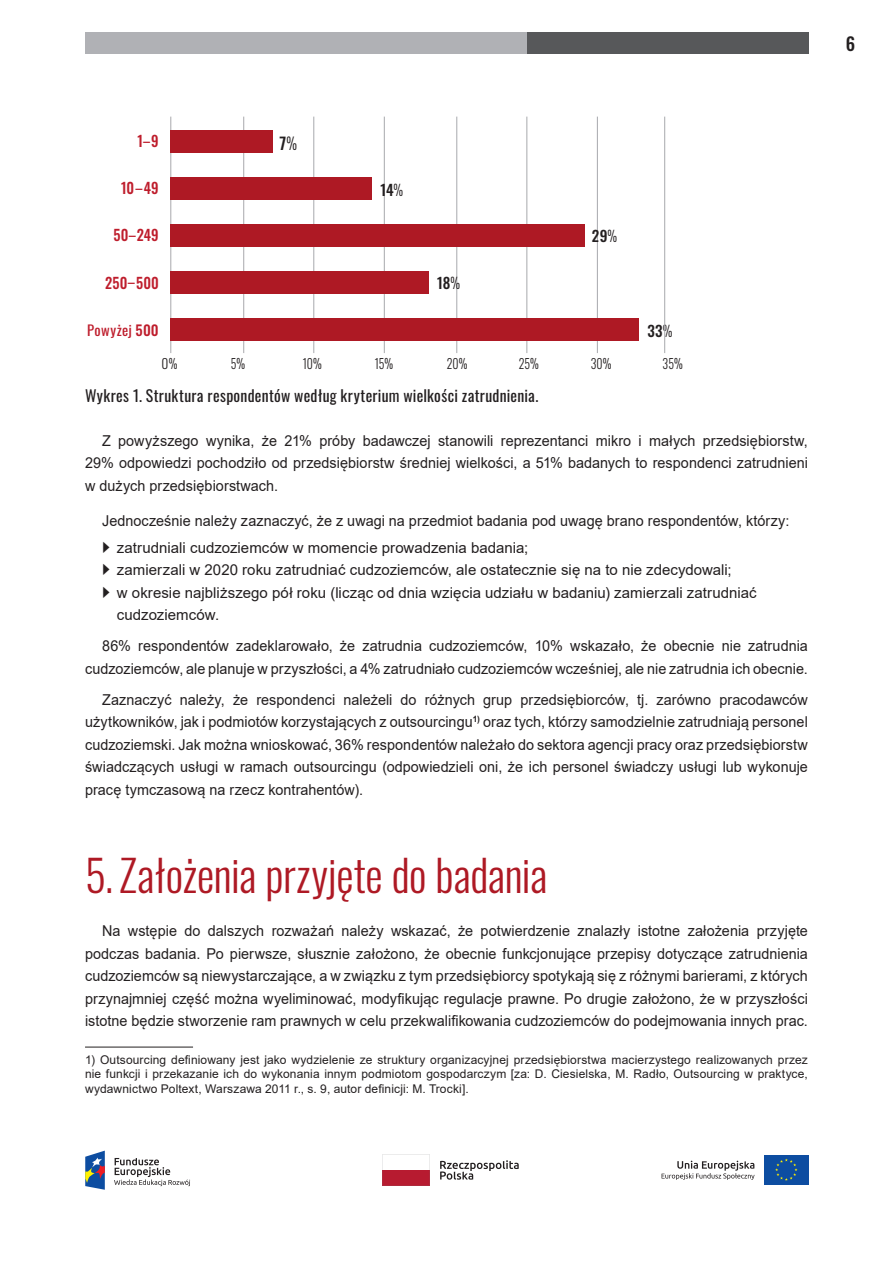
<style>
.page{position:relative;width:893px;height:1263px;background:#fff}
.page>*{position:absolute;margin:0;border:0;box-sizing:border-box;transform-origin:0 0}
.t1{font:300 43.5px "Oswald";letter-spacing:-.01em;color:#ae1924}
.t2{font:500 18px "Oswald";color:#231f20}
.t3{font:500 16.5px "Oswald";color:#231f20}
.podpis_pod_tabelą{font:15.75px "Oswald";letter-spacing:.015em;color:#231f20}
.tekst{font:15px/22.5px "Arial";letter-spacing:.005em;color:#231f20;text-align:justify;scale:.96 1}
.tekst-2{font:15px/22.5px "Arial";letter-spacing:.005em;color:#231f20}
.t4{font:500 15px "Oswald";letter-spacing:.01em;color:#be1d2c;scale:.96 1}
.t5{font:500 15px "Oswald";letter-spacing:.005em;color:#231f20}
.t6{font:14.25px "Oswald";letter-spacing:.025em;color:#be1d2c}
.t7{font:300 13.5px "Oswald";letter-spacing:.005em;color:#231f20;scale:.88 1}
.t8{font:300 13.5px "Oswald";letter-spacing:.005em;color:#231f20}
.odnośnik{font:12px/14.4px "Arial";letter-spacing:.01em;color:#231f20;text-align:justify}
.s1{font-weight:400}
.s2{font-weight:500}
.s3{font-weight:300}
</style>
<div class="page">
<svg style="left:85px;top:1150px;width:20px;height:40px"></svg>
<svg style="left:114px;top:1158px;width:76px;height:28px"></svg>
<svg style="left:440px;top:1160px;width:79px;height:20px"></svg>
<svg style="left:382px;top:1154px;width:48px;height:32px"></svg>
<div style="left:764px;top:1155px;width:44px;height:29px;background:#0d4da1"></div>
<svg style="left:775px;top:1158px;width:22px;height:23px"></svg>
<svg style="left:662px;top:1161px;width:92px;height:19px"></svg>
<div style="left:85px;top:32px;width:693px;height:22px;background:#b0b1b5"></div>
<div style="left:527px;top:32px;width:282px;height:22px;background:#57585a"></div>
<hr style="left:170px;top:117px;width:1px;height:236px;background:#a8a9ad">
<hr style="left:313px;top:117px;width:1px;height:236px;background:#a8a9ad">
<hr style="left:527px;top:117px;width:1px;height:236px;background:#a8a9ad">
<hr style="left:243px;top:117px;width:1px;height:236px;background:#a8a9ad">
<hr style="left:456px;top:117px;width:1px;height:236px;background:#a8a9ad">
<hr style="left:384px;top:117px;width:1px;height:236px;background:#a8a9ad">
<hr style="left:597px;top:117px;width:1px;height:236px;background:#a8a9ad">
<div style="left:171px;top:130px;width:102px;height:23px;background:#ae1924"></div>
<div style="left:171px;top:177px;width:201px;height:23px;background:#ae1924"></div>
<div style="left:171px;top:225px;width:414px;height:22px;background:#ae1924"></div>
<div style="left:171px;top:271px;width:258px;height:23px;background:#ae1924"></div>
<div style="left:171px;top:318px;width:468px;height:23px;background:#ae1924"></div>
<hr style="left:664px;top:117px;width:1px;height:236px;background:#a8a9ad">
<hr style="left:85px;top:1047px;width:108px;height:1px;background:#231f20">
<p class="t4" style="left:137px;top:133px;width:24px">1<span class="s1">–</span>9</p>
<p class="t4" style="left:121px;top:180px;width:41px">10<span class="s1">–</span>49</p>
<p class="t4" style="left:114px;top:227px;width:49px">50<span class="s1">–</span>249</p>
<p class="t4" style="left:105px;top:275px;width:57px">250<span class="s1">–</span>500</p>
<p class="t6" style="left:87px;top:317px;width:73px">Powyżej <span class="s2">500</span></p>
<p class="t3" style="left:280px;top:135px;width:19px">7<span class="s3">%</span></p>
<p class="t5" style="left:380px;top:182px;width:24px">14<span class="s3">%</span></p>
<p class="t5" style="left:437px;top:275px;width:25px">18<span class="s3">%</span></p>
<p class="t5" style="left:592px;top:228px;width:27px">29<span class="s3">%</span></p>
<p class="t5" style="left:647px;top:323px;width:27px">33<span class="s3">%</span></p>
<p class="t8" style="left:162px;top:351px;width:17px">0%</p>
<p class="t7" style="left:231px;top:351px;width:18px">5%</p>
<p class="t7" style="left:303px;top:351px;width:23px">10%</p>
<p class="t7" style="left:375px;top:351px;width:23px">15%</p>
<p class="t7" style="left:447px;top:351px;width:25px">20%</p>
<p class="t7" style="left:519px;top:351px;width:24px">25%</p>
<p class="t7" style="left:591px;top:351px;width:25px">30%</p>
<p class="t7" style="left:663px;top:351px;width:25px">35%</p>
<p class="podpis_pod_tabelą" style="left:85px;top:382px;width:455px">Wykres 1. Struktura respondentów według kryterium wielkości zatrudnienia.</p>
<p class="tekst" style="left:85px;top:429px;width:754px;text-indent:17px">Z powyższego wynika, że 21% próby badawczej stanowili reprezentanci mikro i małych przedsiębiorstw, 29% odpowiedzi pochodziło od przedsiębiorstw średniej wielkości, a 51% badanych to respondenci zatrudnieni w dużych przedsiębiorstwach.</p>
<p class="tekst" style="left:102px;top:510px;width:717px">Jednocześnie należy zaznaczyć, że z uwagi na przedmiot badania pod uwagę brano respondentów, którzy:</p>
<p class="tekst-2" style="left:117px;top:536px;width:413px">zatrudniali cudzoziemców w momencie prowadzenia badania;</p>
<p class="tekst-2" style="left:117px;top:559px;width:616px">zamierzali w 2020 roku zatrudniać cudzoziemców, ale ostatecznie się na to nie zdecydowali;</p>
<p class="tekst-2" style="left:117px;top:581px;width:641px">w okresie najbliższego pół roku (licząc od dnia wzięcia udziału w badaniu) zamierzali zatrudniać cudzoziemców.</p>
<p class="tekst" style="left:85px;top:635px;width:754px;text-align:right">86% respondentów zadeklarowało, że zatrudnia cudzoziemców, 10% wskazało, że obecnie nie zatrudnia cudzoziemców, ale planuje w przyszłości, a 4% zatrudniało cudzoziemców wcześniej, ale nie zatrudnia ich obecnie.</p>
<p class="tekst" style="left:85px;top:688px;width:754px;text-indent:17px">Zaznaczyć należy, że respondenci należeli do różnych grup przedsiębiorców, tj. zarówno pracodawców użytkowników, jak i podmiotów korzystających z outsourcingu<sup>1)</sup> oraz tych, którzy samodzielnie zatrudniają personel cudzoziemski. Jak można wnioskować, 36% respondentów należało do sektora agencji pracy oraz przedsiębiorstw świadczących usługi w ramach outsourcingu (odpowiedzieli oni, że ich personel świadczy usługi lub wykonuje pracę tymczasową na rzecz kontrahentów).</p>
<p class="t1" style="left:85px;top:836px;width:464px">5. Założenia przyjęte do badania</p>
<p class="tekst" style="left:85px;top:920px;width:754px;text-indent:17px">Na wstępie do dalszych rozważań należy wskazać, że potwierdzenie znalazły istotne założenia przyjęte podczas badania. Po pierwsze, słusznie założono, że obecnie funkcjonujące przepisy dotyczące zatrudnienia cudzoziemców są niewystarczające, a w związku z tym przedsiębiorcy spotykają się z różnymi barierami, z których przynajmniej część można wyeliminować, modyfikując regulacje prawne. Po drugie założono, że w przyszłości istotne będzie stworzenie ram prawnych w celu przekwalifikowania cudzoziemców do podejmowania innych prac.</p>
<p class="odnośnik" style="left:85px;top:1052px;width:724px">1) Outsourcing definiowany jest jako wydzielenie ze struktury organizacyjnej przedsiębiorstwa macierzystego realizowanych przez nie funkcji i przekazanie ich do wykonania innym podmiotom gospodarczym [za: D. Ciesielska, M. Radło, Outsourcing w praktyce, wydawnictwo Poltext, Warszawa 2011 r., s. 9, autor definicji: M. Trocki].</p>
<p class="t2" style="left:846px;top:34px;width:11px">6</p>
</div>
